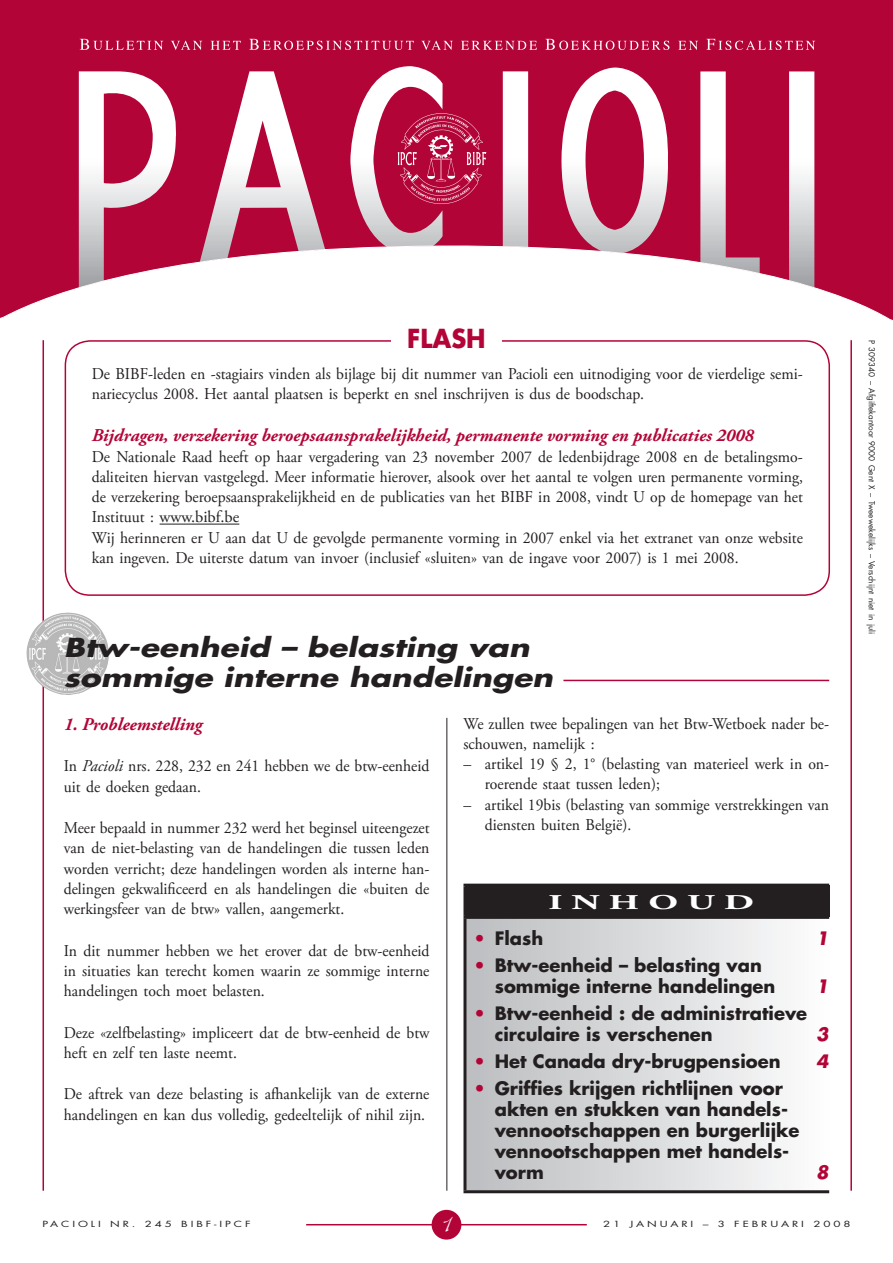
<style>
.page{position:relative;width:893px;height:1263px;background:#fff}
.page>*{position:absolute;margin:0;border:0;box-sizing:border-box;transform-origin:0 0}
.pag_nr{font:27px "Phyllis D";color:#fff}
.T0_2_lijnen{font:italic 700 25.5px/30px "Futura";color:#231f20;scale:1.23 1}
.Flash{font:700 25.5px "Futura Std";color:#b30437;scale:.95 1}
.Inhoud_titel{font:700 21px "Adobe Garamond Pro";color:#fff;scale:1.8 1}
.Inhoud{font:700 18px/21px "Futura Std";color:#231f20}
.Titel_flash{font:italic 700 18px "Adobe Garamond Pro";color:#b30437}
.T1{font:italic 700 18px "Adobe Garamond Pro";color:#b30437}
.Inhoud-2{font:italic 700 18px "Futura";color:#b30437}
.Body{font:16.5px/20.2px "Adobe Garamond Pro";color:#231f20;scale:.95 1}
.Body_W{font:16.5px/20.2px "Adobe Garamond Pro";color:#231f20;scale:.95 1}
.Body_ind1{font:16.5px/20.2px "Adobe Garamond Pro";color:#231f20;scale:.95 1}
.Kaft_sp2{font:8.25px "Futura Std";color:#231f20}
.Kaft_sp1{font:8.25px "Futura Std";letter-spacing:.25em;color:#231f20;scale:1.4 1}
.s1{font-style:italic}
.s2{color:#b30437}
</style>
<div class="page">
<div style="left:0;top:0;width:893px;height:244px;background:#b30437"></div>
<svg style="left:79px;top:71px;width:104px;height:173px"></svg>
<svg style="left:350px;top:66px;width:93px;height:178px"></svg>
<svg style="left:200px;top:71px;width:125px;height:173px"></svg>
<svg style="left:503px;top:71px;width:25px;height:173px"></svg>
<svg style="left:789px;top:71px;width:25px;height:173px"></svg>
<svg style="left:700px;top:71px;width:60px;height:173px"></svg>
<svg style="left:561px;top:66px;width:108px;height:178px"></svg>
<svg style="left:0;top:244px;width:893px;height:76px"></svg>
<img style="left:397px;top:107px;width:90px;height:104px">
<svg style="left:80px;top:39px;width:83px;height:11px"></svg>
<svg style="left:171px;top:41px;width:31px;height:9px"></svg>
<svg style="left:211px;top:41px;width:30px;height:9px"></svg>
<svg style="left:249px;top:39px;width:165px;height:11px;background:#c2375f"></svg>
<svg style="left:421px;top:41px;width:32px;height:9px"></svg>
<svg style="left:461px;top:41px;width:76px;height:9px"></svg>
<svg style="left:545px;top:39px;width:124px;height:11px"></svg>
<svg style="left:678px;top:41px;width:20px;height:9px"></svg>
<svg style="left:706px;top:39px;width:109px;height:11px"></svg>
<hr style="left:43px;top:340px;width:1px;height:851px;background:#b30437">
<hr style="left:850px;top:340px;width:2px;height:851px;background:#b30437">
<hr style="left:306px;top:1224px;width:281px;height:1px;background:#b30437">
<div style="left:432px;top:1210px;width:29px;height:29px;background:#b30437;border-radius:50%"></div>
<hr style="left:160px;top:524px;width:79px;height:1px;background:#231f20">
<div style="left:65px;top:340px;width:765px;height:256px;border:2px solid #b30437;border-radius:25px"></div>
<div style="left:391px;top:327px;width:111px;height:27px;background:#fff"></div>
<hr style="left:446px;top:718px;width:1px;height:473px;background:#231f20">
<div style="left:465px;top:885px;width:364px;height:32px;background:#231f20"></div>
<div style="left:465px;top:917px;width:364px;height:275px;background:linear-gradient(to right,#bbbdc0,#fcfdfd)"></div>
<hr style="left:463px;top:884px;width:366px;height:3px;background:#231f20">
<hr style="left:463px;top:887px;width:3px;height:29px;background:#231f20">
<hr style="left:463px;top:916px;width:366px;height:3px;background:#231f20">
<hr style="left:463px;top:919px;width:3px;height:271px;background:#231f20">
<hr style="left:463px;top:1190px;width:366px;height:3px;background:#231f20">
<img style="left:26px;top:612px;width:83px;height:83px">
<hr style="left:563px;top:680px;width:266px;height:1px;background:#b30437">
<p class="Flash" style="left:407px;top:322px;width:84px">FLASH</p>
<p class="Body" style="left:92px;top:364px;width:750px">De BIBF-leden en -stagiairs vinden als bijlage bij dit nummer van Pacioli een uitnodiging voor de vierdelige semi&shy;nariecyclus 2008. Het aantal plaatsen is beperkt en snel inschrijven is dus de boodschap.</p>
<p class="Titel_flash" style="left:92px;top:425px;width:663px">Bijdragen, verzekering beroepsaansprakelijkheid, permanente vorming en publicaties 2008</p>
<p class="Body" style="left:92px;top:447px;width:750px;text-align:justify">De Nationale Raad heeft op haar vergadering van 23 november 2007 de ledenbijdrage 2008 en de betalingsmo&shy;daliteiten hiervan vastgelegd. Meer informatie hierover, alsook over het aantal te volgen uren permanente vorming, de verzekering beroepsaansprakelijkheid en de publicaties van het BIBF in 2008, vindt U op de homepage van het Instituut : www.bibf.be</p>
<p class="Body" style="left:92px;top:528px;width:750px">Wij herinneren er U aan dat U de gevolgde permanente vorming in 2007 enkel via het extranet van onze website kan ingeven. De uiterste datum van invoer (inclusief «sluiten» van de ingave voor 2007) is 1 mei 2008.</p>
<p class="T0_2_lijnen" style="left:64px;top:632px;width:399px">Btw-eenheid – belasting van sommige interne handelingen</p>
<p class="T1" style="left:64px;top:714px;width:140px">1. Probleemstelling</p>
<p class="Body" style="left:64px;top:756px;width:386px">In <span class="s1">Pacioli</span> nrs. 228, 232 en 241 hebben we de btw-eenheid uit de doeken gedaan.</p>
<p class="Body_W" style="left:64px;top:818px;width:386px;text-align:justify">Meer bepaald in nummer 232 werd het beginsel uiteengezet van de niet-belasting van de handelingen die tussen leden worden verricht; deze handelingen worden als interne han&shy;delingen gekwalificeerd en als handelingen die «buiten de werkingsfeer van de btw» vallen, aangemerkt.</p>
<p class="Body_W" style="left:64px;top:941px;width:386px;text-align:justify">In dit nummer hebben we het erover dat de btw-eenheid in situaties kan terecht komen waarin ze sommige interne handelingen toch moet belasten.</p>
<p class="Body_W" style="left:64px;top:1023px;width:386px">Deze «zelfbelasting» impliceert dat de btw-eenheid de btw heft en zelf ten laste neemt.</p>
<p class="Body_W" style="left:64px;top:1084px;width:386px">De aftrek van deze belasting is afhankelijk van de externe handelingen en kan dus volledig, gedeeltelijk of nihil zijn.</p>
<p class="Body_W" style="left:463px;top:714px;width:386px">We zullen twee bepalingen van het Btw-Wetboek nader be&shy;schouwen, namelijk :</p>
<p class="Body_ind1" style="left:485px;top:754px;width:364px;text-indent:-21px">– artikel 19 § 2, 1° (belasting van materieel werk in on&shy;roerende staat tussen leden);</p>
<p class="Body_ind1" style="left:485px;top:795px;width:364px;text-indent:-21px">– artikel 19bis (belasting van sommige verstrekkingen van diensten buiten België).</p>
<p class="Inhoud_titel" style="left:548px;top:890px;width:116px">I N H O U D</p>
<p class="Inhoud" style="left:473px;top:927px;width:71px"><span class="s2">•</span> Flash</p>
<p class="Inhoud-2" style="left:816px;top:926px;width:14px">1</p>
<p class="Inhoud" style="left:495px;top:954px;width:282px;text-indent:-21px"><span class="s2">•</span> Btw-eenheid – belasting van sommige interne handelingen</p>
<p class="Inhoud-2" style="left:816px;top:974px;width:14px">1</p>
<p class="Inhoud" style="left:495px;top:1002px;width:314px;text-indent:-21px"><span class="s2">•</span> Btw-eenheid : de administratieve circulaire is verschenen</p>
<p class="Inhoud-2" style="left:816px;top:1022px;width:14px">3</p>
<p class="Inhoud" style="left:473px;top:1050px;width:309px"><span class="s2">•</span> Het Canada dry-brugpensioen</p>
<p class="Inhoud-2" style="left:816px;top:1049px;width:14px">4</p>
<p class="Inhoud" style="left:495px;top:1077px;width:306px;text-indent:-21px"><span class="s2">•</span> Griffies krijgen richtlijnen voor akten en stukken van handels&shy;vennootschappen en burgerlijke vennootschappen met handels&shy;vorm</p>
<p class="Inhoud-2" style="left:816px;top:1160px;width:14px">8</p>
<p class="Kaft_sp1" style="left:43px;top:1219px;width:150px">PACIOLI NR. 245 BIBF-IPCF</p>
<p class="pag_nr" style="left:440px;top:1209px;width:14px">1</p>
<p class="Kaft_sp1" style="left:603px;top:1219px;width:178px">21 JANUARI – 3 FEBRUARI 2008</p>
<p class="Kaft_sp2" style="left:877px;top:340px;width:295px;rotate:90deg">P 309340 – Afgiftekantoor 9000 Gent X – Tweewekelijks – Verschijnt niet in juli</p>
</div>
